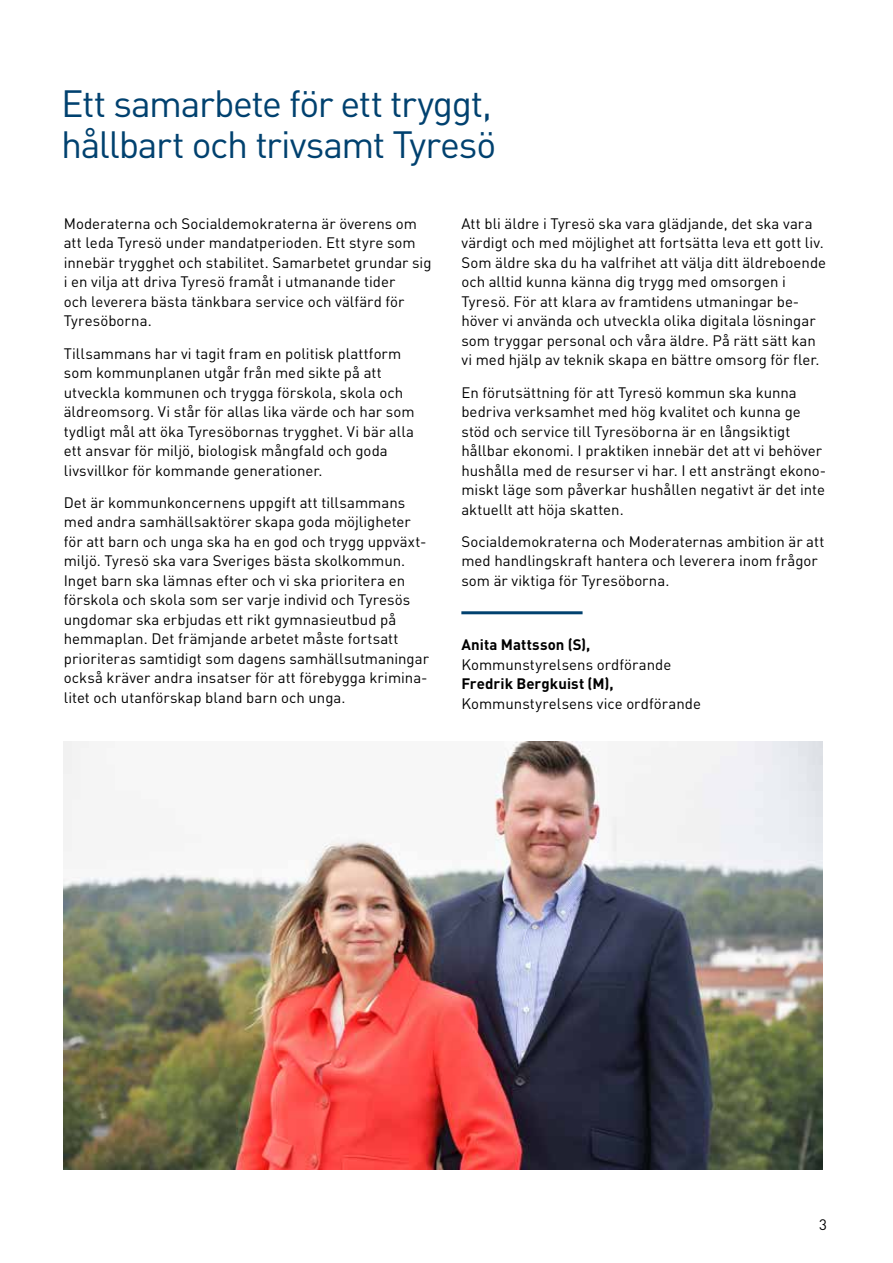
<style>
.page{position:relative;width:893px;height:1263px;background:#fff}
.page>*{position:absolute;margin:0;border:0;box-sizing:border-box;transform-origin:0 0}
.t1{font:37.5px/40.5px "DIN";letter-spacing:-.035em;color:#00416f}
.t2{font:15px/19.5px "DIN";color:#000}
.t3{font:700 15px "DIN";letter-spacing:.005em;color:#000}
</style>
<div class="page">
<hr style="left:461px;top:611px;width:122px;height:3px;background:#00416f">
<img style="left:64px;top:741px;width:759px;height:428px">
<h1 class="t1" style="left:61px;top:83px;width:436px">Ett samarbete för ett tryggt, hållbart och trivsamt Tyresö</h1>
<p class="t2" style="left:64px;top:213px;width:369px">Moderaterna och Socialdemokraterna är överens om att leda Tyresö under mandatperioden. Ett styre som innebär trygghet och stabilitet. Samarbetet grundar sig i en vilja att driva Tyresö framåt i utmanande tider<br>och leverera bästa tänkbara service och välfärd för Tyresöborna.</p>
<p class="t2" style="left:64px;top:343px;width:352px">Tillsammans har vi tagit fram en politisk plattform som kommunplanen utgår från med sikte på att utveckla kommunen och trygga förskola, skola och äldreomsorg. Vi står för allas lika värde och har som tydligt mål att öka Tyresöbornas trygghet. Vi bär alla ett ansvar för miljö, biologisk mångfald och goda livsvillkor för kommande generationer.</p>
<p class="t2" style="left:64px;top:492px;width:367px">Det är kommunkoncernens uppgift att tillsammans med andra samhällsaktörer skapa goda möjligheter för att barn och unga ska ha en god och trygg uppväxt&shy;miljö. Tyresö ska vara Sveriges bästa skolkommun.<br>Inget barn ska lämnas efter och vi ska prioritera en förskola och skola som ser varje individ och Tyresös ungdomar ska erbjudas ett rikt gymnasieutbud på hemmaplan. Det främjande arbetet måste fortsatt prioriteras samtidigt som dagens samhällsutmaningar också kräver andra insatser för att förebygga krimina&shy;litet och utanförskap bland barn och unga.</p>
<p class="t2" style="left:461px;top:213px;width:366px">Att bli äldre i Tyresö ska vara glädjande, det ska vara värdigt och med möjlighet att fortsätta leva ett gott liv.<br>Som äldre ska du ha valfrihet att välja ditt äldreboende och alltid kunna känna dig trygg med omsorgen i Tyresö. För att klara av framtidens utmaningar be&shy;höver vi använda och utveckla olika digitala lösningar som tryggar personal och våra äldre. På rätt sätt kan vi med hjälp av teknik skapa en bättre omsorg för fler.</p>
<p class="t2" style="left:461px;top:382px;width:366px">En förutsättning för att Tyresö kommun ska kunna bedriva verksamhet med hög kvalitet och kunna ge stöd och service till Tyresöborna är en långsiktigt hållbar ekonomi. I praktiken innebär det att vi behöver hushålla med de resurser vi har. I ett ansträngt ekono&shy;miskt läge som påverkar hushållen negativt är det inte aktuellt att höja skatten.</p>
<p class="t2" style="left:461px;top:531px;width:364px">Socialdemokraterna och Moderaternas ambition är att med handlingskraft hantera och leverera inom frågor som är viktiga för Tyresöborna.</p>
<p class="t3" style="left:461px;top:635px;width:131px">Anita Mattsson (S),</p>
<p class="t2" style="left:461px;top:654px;width:212px">Kommunstyrelsens ordförande</p>
<p class="t3" style="left:461px;top:674px;width:154px">Fredrik Bergkuist (M),</p>
<p class="t2" style="left:461px;top:693px;width:241px">Kommunstyrelsens vice ordförande</p>
<p class="t2" style="left:819px;top:1215px;width:9px">3</p>
</div>
